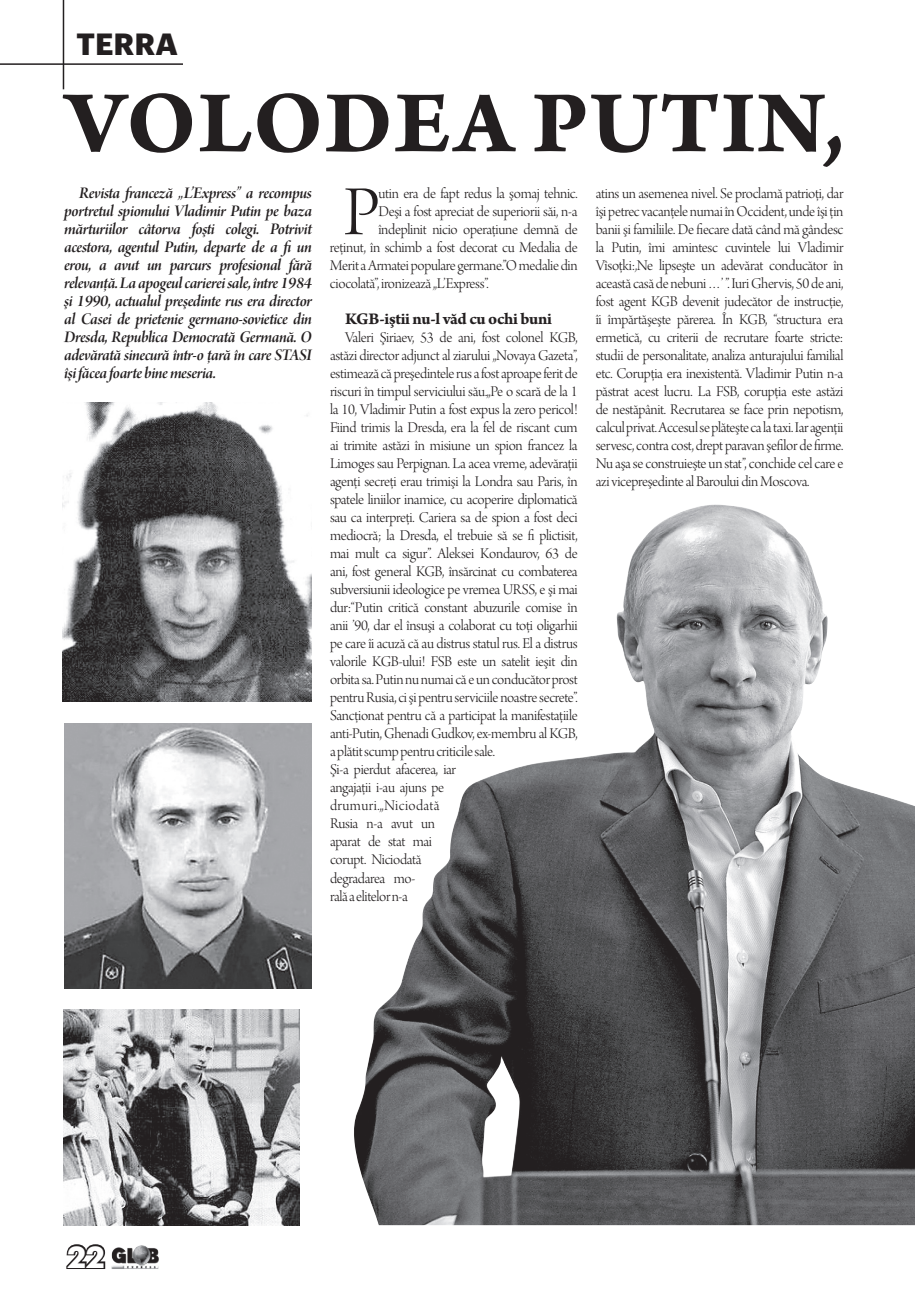
<style>
.page{position:relative;width:915px;height:1306px;background:#fff}
.page>*{position:absolute;margin:0;border:0;box-sizing:border-box;transform-origin:0 0}
.t1{font:93px "Arno Pro Bold Sm Text";letter-spacing:.015em;color:#231f20}
.t2{font:74.25px "Arno Pro Light Display";color:#231f20}
.t3{font:700 30px "Graphik";color:#231f20}
.t4{font:700 30px "Graphik";color:#fff}
.t5{font:17.25px/18px "Arno Pro Smbd Italic Display";letter-spacing:-.025em;color:#231f20;text-align:justify}
.t6{font:17.25px "Arno Pro Bold Sm Text";letter-spacing:-.025em;color:#231f20}
.t7{font:15.75px/18px "Arno Pro Light Display";letter-spacing:-.02em;color:#231f20}
</style>
<div class="page">
<hr style="left:63px;top:0;width:1px;height:89px;background:#231f20">
<hr style="left:0;top:63px;width:183px;height:2px;background:#231f20">
<svg style="left:66px;top:1244px;width:40px;height:25px"></svg>
<img style="left:111px;top:1245px;width:48px;height:24px">
<img style="left:63px;top:402px;width:249px;height:299px">
<img style="left:64px;top:723px;width:248px;height:265px">
<img style="left:63px;top:1009px;width:236px;height:216px">
<img style="left:354px;top:504px;width:560px;height:721px">
<h3 class="t3" style="left:77px;top:21px;width:103px">TERRA</h3>
<h1 class="t1" style="left:65px;top:68px;width:782px">Volodea Putin,</h1>
<p class="t5" style="left:64px;top:185px;width:249px;text-indent:15px">Revista franceză „L’Express” a recompus portretul spionului Vladimir Putin pe baza mărturiilor câtorva foşti colegi. Potrivit acestora, agentul Putin, departe de a fi un erou, a avut un parcurs profesional fără relevanţă. La apogeul carierei sale, între 1984 şi 1990, actualul preşedinte rus era director al Casei de prietenie germano-sovietice din Dresda, Republica Democrată Germană. O adevărată sinecură într-o țară în care STASI îşi făcea foarte bine meseria.</p>
<h2 class="t2" style="left:343px;top:172px;width:38px">P</h2>
<p class="t7" style="left:378px;top:185px;width:201px">utin era de fapt redus la şomaj tehnic.</p>
<p class="t7" style="left:378px;top:203px;width:201px">Deşi a fost apreciat de superiorii săi, n-a</p>
<p class="t7" style="left:378px;top:221px;width:201px">îndeplinit nicio operaţiune demnă de</p>
<p class="t7" style="left:330px;top:239px;width:249px">reţinut, în schimb a fost decorat cu Medalia de</p>
<p class="t7" style="left:330px;top:257px;width:249px">Merit a Armatei populare germane.”O medalie din</p>
<p class="t7" style="left:330px;top:275px;width:160px">ciocolată”, ironizează „L’Express”.</p>
<p class="t6" style="left:345px;top:309px;width:208px">KGB-iştii nu-l văd cu ochi buni</p>
<p class="t7" style="left:330px;top:329px;width:249px;text-indent:15px">Valeri Şiriaev, 53 de ani, fost colonel KGB, astăzi director adjunct al ziarului „Novaya Gazeta”, estimează că preşedintele rus a fost aproape ferit de riscuri în timpul serviciului său.„Pe o scară de la 1 la 10, Vladimir Putin a fost expus la zero pericol!<br>Fiind trimis la Dresda, era la fel de riscant cum ai trimite astăzi în misiune un spion francez la Limoges sau Perpignan. La acea vreme, adevăraţii agenți secreți erau trimişi la Londra sau Paris, în spatele liniilor inamice, cu acoperire diplomatică sau ca interpreţi. Cariera sa de spion a fost deci mediocră; la Dresda, el trebuie să se fi plictisit, mai mult ca sigur”. Aleksei Kondaurov, 63 de ani, fost general KGB, însărcinat cu combaterea subversiunii ideologice pe vremea URSS, e şi mai dur:“Putin critică constant abuzurile comise în anii ’90, dar el însuşi a colaborat cu toţi oligarhii pe care îi acuză că au distrus statul rus. El a distrus valorile KGB-ului! FSB este un satelit ieşit din orbita sa. Putin nu numai că e un conducător prost pentru Rusia, ci şi pentru serviciile noastre secrete”.<br>Sancţionat pentru că a participat la manifestaţiile anti-Putin, Ghenadi Gudkov, ex-membru al KGB, a plătit scump pentru criticile sale.<br>Şi-a pierdut afacerea, iar<br>angajaţii i-au ajuns pe<br>drumuri.„Niciodată<br>Rusia n-a avut un<br>aparat de stat mai<br>corupt. Niciodată<br>degradarea mo-<br>rală a elitelor n-a</p>
<p class="t7" style="left:595px;top:185px;width:249px;text-align:justify">atins un asemenea nivel. Se proclamă patrioţi, dar îşi petrec vacanţele numai în Occident, unde îşi ţin banii şi familiile. De fiecare dată când mă gândesc la Putin, îmi amintesc cuvintele lui Vladimir Vîsoţki:‚Ne lipseşte un adevărat conducător în această casă de nebuni…’ ”. Iuri Ghervis, 50 de ani, fost agent KGB devenit judecător de instrucţie, îi împărtăşeşte părerea. În KGB, “structura era ermetică, cu criterii de recrutare foarte stricte: studii de personalitate, analiza anturajului familial etc. Corupţia era inexistentă. Vladimir Putin n-a păstrat acest lucru. La FSB, corupţia este astăzi de nestăpânit. Recrutarea se face prin nepotism, calcul privat. Accesul se plăteşte ca la taxi. Iar agenţii servesc, contra cost, drept paravan şefilor de firme.<br>Nu aşa se construieşte un stat”, conchide cel care e azi vicepreşedinte al Baroului din Moscova.</p>
<h3 class="t4" style="left:68px;top:1233px;width:39px">22</h3>
</div>
